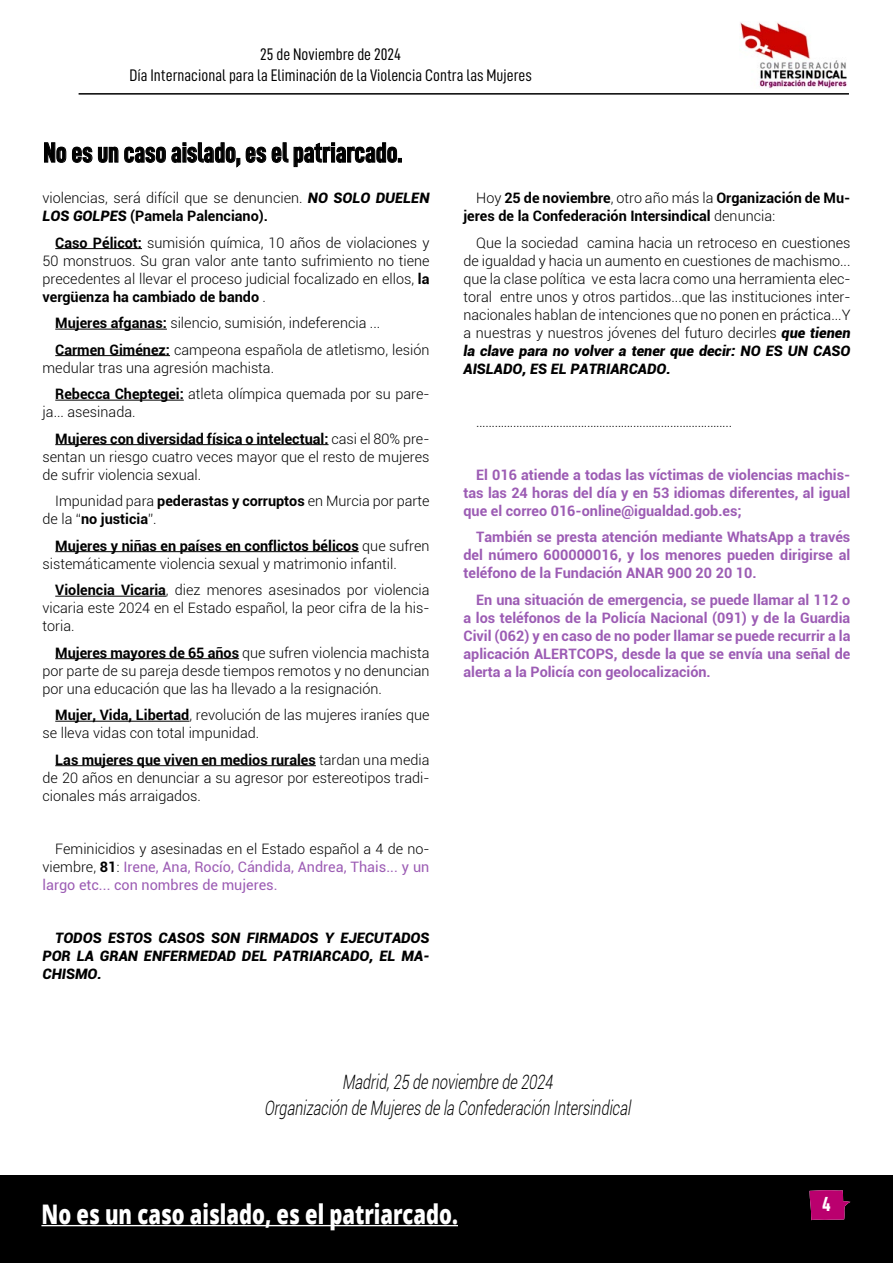
<style>
.page{position:relative;width:893px;height:1263px;background:#fff}
.page>*{position:absolute;margin:0;border:0;box-sizing:border-box;transform-origin:0 0}
.t1{font:800 31.5px "Swiss 721 BT";color:#000}
.t2{font:28.05px "D DIN Condensed Bold";color:#000;scale:.94 1}
.t3{font:800 27px "Open Sans";color:#fff;scale:.75 1}
.t4{font:20.4px "D DIN Condensed Bold";color:#fff}
.t5{font:italic 300 19.8px/25.5px "Roboto";color:#000;text-align:center;scale:.73 1}
.t6{font:16.8px/21px "D DIN Condensed";color:#000;text-align:center}
.t7{font:300 14.4px/18px "Roboto";color:#000}
.t8{font:700 14.4px/18px "Roboto";color:#9c5cb4;text-align:justify}
.t9{font:700 14.4px/26.5px "Roboto";color:#000}
.t10{font:14.4px/18px "Roboto";color:#9c5cb4;text-align:justify}
.t11{font:italic 900 14.4px/18px "Roboto";color:#000;text-align:justify}
.s1{font-weight:900;font-style:italic}
.s2{font-weight:700}
.s3{font-weight:300}
.s4{font-weight:300;color:#000}
.s5{font-weight:700;color:#000}
</style>
<div class="page">
<div style="left:0;top:1175px;width:893px;height:88px;background:#000"></div>
<svg style="left:809px;top:1190px;width:41px;height:30px"></svg>
<hr style="left:41px;top:1225px;width:417px;height:1px;background:#fff">
<hr style="left:55px;top:248px;width:87px;height:1px;background:#000">
<hr style="left:55px;top:329px;width:112px;height:1px;background:#000">
<hr style="left:55px;top:355px;width:115px;height:1px;background:#000">
<hr style="left:55px;top:400px;width:129px;height:1px;background:#000">
<hr style="left:55px;top:444px;width:274px;height:1px;background:#000">
<hr style="left:55px;top:551px;width:304px;height:1px;background:#000">
<hr style="left:55px;top:596px;width:111px;height:1px;background:#000">
<hr style="left:55px;top:658px;width:184px;height:1px;background:#000">
<hr style="left:55px;top:721px;width:134px;height:1px;background:#000">
<hr style="left:55px;top:765px;width:261px;height:1px;background:#000">
<img style="left:740px;top:22px;width:107px;height:66px">
<hr style="left:79px;top:93px;width:770px;height:2px;background:#000">
<svg style="left:44px;top:142px;width:358px;height:26px"></svg>
<p class="t6" style="left:129px;top:44px;width:404px">25 de Noviembre de 2024<br>Día Internacional para la Eliminación de la Violencia Contra las Mujeres</p>
<h1 class="t1" style="left:129px;top:49px;width:357px">Propuestas Didácticas</h1>
<h2 class="t2" style="left:43px;top:137px;width:383px">No es un caso aislado, es el patriarcado.</h2>
<p class="t7" style="left:43px;top:188px;width:388px">violencias, será difícil que se denuncien. <span class="s1">NO SOLO DUELEN<br>LOS GOLPES</span> <span class="s2">(Pamela Palenciano).</span></p>
<p class="t7" style="left:43px;top:233px;width:388px;text-align:justify;text-indent:13px"><span class="s2">Caso Pélicot:</span> sumisión química, 10 años de violaciones y 50 monstruos. Su gran valor ante tanto sufrimiento no tiene precedentes al llevar el proceso judicial focalizado en ellos, <span class="s2">la vergüenza ha cambiado de bando</span> .</p>
<p class="t7" style="left:55px;top:309px;width:376px;line-height:26.5px"><span class="s2">Mujeres afganas:</span> silencio, sumisión, indeferencia ...<br><span class="s2">Carmen Giménez:</span> campeona española de atletismo, lesión</p>
<p class="t7" style="left:55px;top:354px;width:376px;line-height:26.5px;text-indent:-13px">medular tras una agresión machista.<br><span class="s2">Rebecca Cheptegei:</span> atleta olímpica quemada por su pare-</p>
<p class="t9" style="left:55px;top:398px;width:376px;text-indent:-13px"><span class="s3">ja... asesinada.<br></span>Mujeres con diversidad física o intelectual: <span class="s3">casi el 80% pre-</span></p>
<p class="t7" style="left:43px;top:447px;width:388px">sentan un riesgo cuatro veces mayor que el resto de mujeres de sufrir violencia sexual.</p>
<p class="t7" style="left:43px;top:491px;width:388px;text-indent:13px">Impunidad para <span class="s2">pederastas y corruptos</span> en Murcia por parte de la “<span class="s2">no justicia</span>”.</p>
<p class="t7" style="left:43px;top:536px;width:388px;text-indent:13px"><span class="s2">Mujeres y niñas en países en conflictos bélicos</span> que sufren sistemáticamente violencia sexual y matrimonio infantil.</p>
<p class="t7" style="left:43px;top:580px;width:388px;text-align:justify;text-indent:13px"><span class="s2">Violencia Vicaria</span>, diez menores asesinados por violencia vicaria este 2024 en el Estado español, la peor cifra de la his&shy;toria.</p>
<p class="t7" style="left:43px;top:643px;width:388px;text-align:justify;text-indent:13px"><span class="s2">Mujeres mayores de 65 años</span> que sufren violencia machista por parte de su pareja desde tiempos remotos y no denuncian por una educación que las ha llevado a la resignación.</p>
<p class="t7" style="left:43px;top:705px;width:388px;text-indent:13px"><span class="s2">Mujer, Vida, Libertad</span>, revolución de las mujeres iraníes que se lleva vidas con total impunidad.</p>
<p class="t7" style="left:43px;top:750px;width:388px;text-align:justify;text-indent:13px"><span class="s2">Las mujeres que viven en medios rurales</span> tardan una media de 20 años en denunciar a su agresor por estereotipos tradi&shy;cionales más arraigados.</p>
<p class="t10" style="left:43px;top:839px;width:388px;text-indent:13px"><span class="s4">Feminicidios y asesinadas en el Estado español a 4 de no&shy;viembre,</span> <span class="s5">81</span><span class="s4">:</span> Irene, Ana, Rocío, Cándida, Andrea, Thais... y un largo etc... con nombres de mujeres.</p>
<p class="t11" style="left:43px;top:928px;width:388px;text-indent:13px">TODOS ESTOS CASOS SON FIRMADOS Y EJECUTADOS POR LA GRAN ENFERMEDAD DEL PATRIARCADO, EL MA-CHISMO.</p>
<p class="t9" style="left:463px;top:188px;width:388px;line-height:18px;text-indent:13px"><span class="s3">Hoy</span> 25 de noviembre<span class="s3">, otro año más la</span> Organización de Mu&shy;jeres de la Confederación Intersindical <span class="s3">denuncia:</span></p>
<p class="t7" style="left:463px;top:233px;width:388px;text-align:justify;text-indent:13px">Que la sociedad camina hacia un retroceso en cuestiones de igualdad y hacia un aumento en cuestiones de machismo... que la clase política ve esta lacra como una herramienta elec&shy;toral entre unos y otros partidos...que las instituciones inter&shy;nacionales hablan de intenciones que no ponen en práctica...Y a nuestras y nuestros jóvenes del futuro decirles <span class="s1">que tienen la clave para no volver a tener que decir: NO ES UN CASO AISLADO, ES EL PATRIARCADO.</span></p>
<p class="t7" style="left:476px;top:412px;width:258px">………………………………………………………………………..</p>
<p class="t8" style="left:463px;top:465px;width:388px;text-indent:13px">El 016 atiende a todas las víctimas de violencias machis&shy;tas las 24 horas del día y en 53 idiomas diferentes, al igual que el correo 016-online@igualdad.gob.es;</p>
<p class="t8" style="left:463px;top:527px;width:388px;text-indent:13px">También se presta atención mediante WhatsApp a través del número 600000016, y los menores pueden dirigirse al teléfono de la Fundación ANAR 900 20 20 10.</p>
<p class="t8" style="left:463px;top:590px;width:388px;text-indent:13px">En una situación de emergencia, se puede llamar al 112 o a los teléfonos de la Policía Nacional (091) y de la Guardia Civil (062) y en caso de no poder llamar se puede recurrir a la aplicación ALERTCOPS, desde la que se envía una señal de alerta a la Policía con geolocalización.</p>
<h3 class="t5" style="left:264px;top:1068px;width:509px">Madrid,25 denoviembrede2024<br>Organización deMujeresdela Confederación Intersindical</h3>
<h3 class="t3" style="left:41px;top:1193px;width:557px">No es un caso aislado, es el patriarcado.</h3>
<h3 class="t4" style="left:822px;top:1193px;width:10px">4</h3>
</div>
